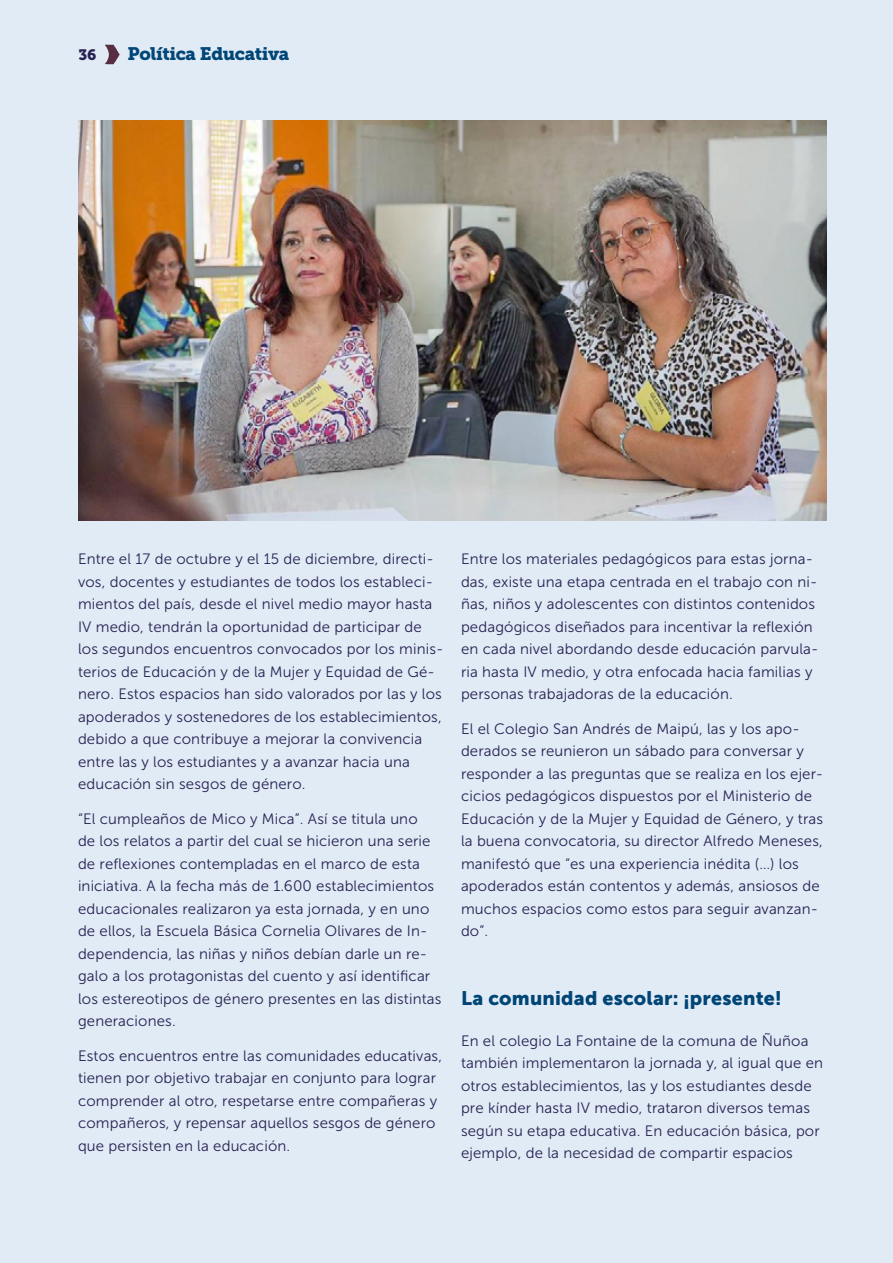
<style>
.page{position:relative;width:893px;height:1263px;background:#e1ebf6}
.page>*{position:absolute;margin:0;border:0;box-sizing:border-box;transform-origin:0 0}
.t1{font:19.5px "Museo Sans 900";letter-spacing:.01em;color:#004575}
.t2{font:18px "Museo Slab 900";letter-spacing:-.02em;color:#004676}
.t3{font:15px/22.5px "Museo Sans 300";letter-spacing:.01em;color:#272252}
.t4{font:15px "Museo Slab 900";color:#272252}
</style>
<div class="page">
<img style="left:78px;top:120px;width:749px;height:400px">
<svg style="left:105px;top:45px;width:15px;height:19px"></svg>
<p class="t4" style="left:78px;top:46px;width:19px">36</p>
<p class="t2" style="left:128px;top:43px;width:163px">Política Educativa</p>
<p class="t3" style="left:78px;top:548px;width:367px">Entre el 17 de octubre y el 15 de diciembre, directi&shy;vos, docentes y estudiantes de todos los estableci&shy;mientos del país, desde el nivel medio mayor hasta IV medio, tendrán la oportunidad de participar de los segundos encuentros convocados por los minis&shy;terios de Educación y de la Mujer y Equidad de Gé&shy;nero. Estos espacios han sido valorados por las y los apoderados y sostenedores de los establecimientos, debido a que contribuye a mejorar la convivencia entre las y los estudiantes y a avanzar hacia una educación sin sesgos de género.</p>
<p class="t3" style="left:78px;top:807px;width:365px">“El cumpleaños de Mico y Mica”. Así se titula uno<br>de los relatos a partir del cual se hicieron una serie de reflexiones contempladas en el marco de esta iniciativa. A la fecha más de 1.600 establecimientos educacionales realizaron ya esta jornada, y en uno de ellos, la Escuela Básica Cornelia Olivares de In&shy;dependencia, las niñas y niños debían darle un re&shy;galo a los protagonistas del cuento y así identificar los estereotipos de género presentes en las distintas generaciones.</p>
<p class="t3" style="left:78px;top:1044px;width:366px">Estos encuentros entre las comunidades educativas, tienen por objetivo trabajar en conjunto para lograr comprender al otro, respetarse entre compañeras y compañeros, y repensar aquellos sesgos de género que persisten en la educación.</p>
<p class="t3" style="left:461px;top:548px;width:359px">Entre los materiales pedagógicos para estas jorna&shy;das, existe una etapa centrada en el trabajo con ni&shy;ñas, niños y adolescentes con distintos contenidos pedagógicos diseñados para incentivar la reflexión en cada nivel abordando desde educación parvula&shy;ria hasta IV medio, y otra enfocada hacia familias y personas trabajadoras de la educación.</p>
<p class="t3" style="left:461px;top:717px;width:364px">El el Colegio San Andrés de Maipú, las y los apo&shy;derados se reunieron un sábado para conversar y responder a las preguntas que se realiza en los ejer&shy;cicios pedagógicos dispuestos por el Ministerio de Educación y de la Mujer y Equidad de Género, y tras la buena convocatoria, su director Alfredo Meneses, manifestó que “es una experiencia inédita (…) los apoderados están contentos y además, ansiosos de muchos espacios como estos para seguir avanzan&shy;do”.</p>
<h1 class="t1" style="left:461px;top:987px;width:323px">La comunidad escolar: ¡presente!</h1>
<p class="t3" style="left:461px;top:1029px;width:364px">En el colegio La Fontaine de la comuna de Ñuñoa también implementaron la jornada y, al igual que en otros establecimientos, las y los estudiantes desde pre kínder hasta IV medio, trataron diversos temas según su etapa educativa. En educación básica, por ejemplo, de la necesidad de compartir espacios</p>
</div>
